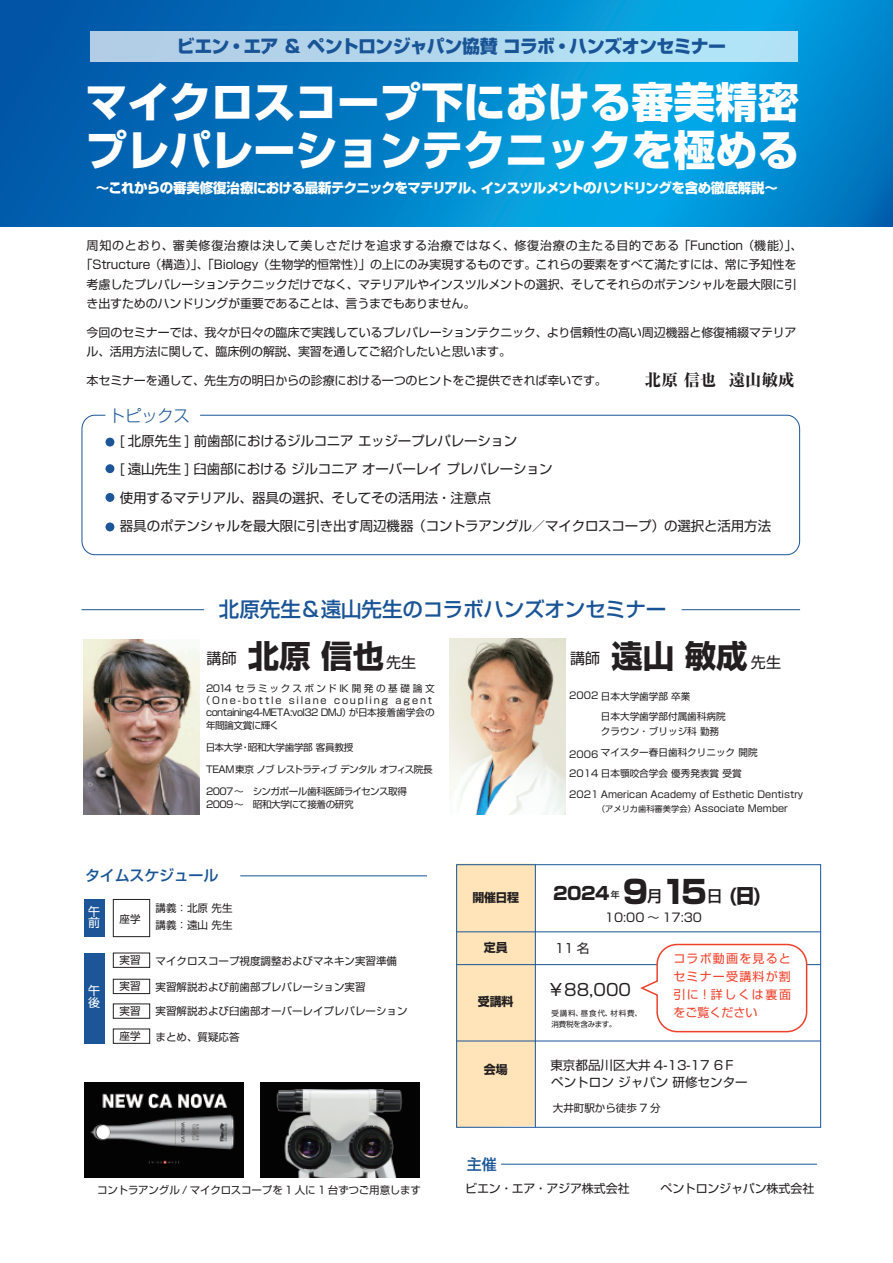
<style>
.page{position:relative;width:893px;height:1263px;background:#fff}
.page>*{position:absolute;margin:0;border:0;box-sizing:border-box;transform-origin:0 0}
.t1{font:800 42px/48px "Shin Go Pro";color:#fff}
.t2{font:800 31.8px "Shin Go Pro";color:#231f20}
.t3{font:700 31.5px "Shin Go Pro";color:#231f20}
.t4{font:500 20.55px "Shin Go Pro";letter-spacing:-.01em;color:#195496}
.t5{font:800 19.5px "Shin Go Pro";color:#231f20}
.t6{font:800 18px "Shin Go Pro";letter-spacing:-.04em;color:#195496}
.t7{font:800 17.7px "Shin Go Pro";color:#231f20}
.t8{font:800 16.5px "Ryumin Pro";color:#231f20}
.t9{font:16.5px "Shin Go Pro";color:#231f20}
.t10{font:300 16.5px "Shin Go Pro";letter-spacing:-.025em;color:#195496}
.t11{font:500 15.9px "Shin Go Pro";color:#231f20}
.t12{font:15.15px "Shin Go Pro";color:#231f20}
.t13{font:500 15px "Shin Go Pro";letter-spacing:-.015em;color:#195496}
.t14{font:13.5px/28.5px "Shin Go Pro";letter-spacing:-.015em;color:#231f20}
.t15{font:800 13.5px "Shin Go Pro";letter-spacing:-.04em;color:#fff}
.t16{font:12.6px/17.4px "Shin Go Pro";color:#231f20}
.t17{font:12px/19.5px "Shin Go Pro";letter-spacing:-.01em;color:#231f20}
.t18{font:12px "Shin Go Pro";letter-spacing:.06em;color:#231f20}
.t19{font:12px/18px "Shin Go Pro";letter-spacing:.1em;color:#ef412a;text-align:justify}
.t20{font:700 12px "Shin Go Pro";letter-spacing:-.015em;color:#231f20}
.t21{font:12px/11.7px "Shin Go Pro";color:#fff}
.t22{font:10.5px/17.1px "Shin Go Pro";color:#231f20}
.t23{font:9.6px/20.9px "Shin Go Pro";color:#231f20}
.t24{font:9.6px/12.3px "Shin Go Pro";letter-spacing:-.06em;color:#231f20}
.t25{font:9.6px/13.6px "Shin Go Pro";letter-spacing:-.05em;color:#231f20}
.t26{font:9.6px/12.3px "Shin Go Pro";letter-spacing:.22em;color:#231f20;text-align:right}
.t27{font:9.6px "Shin Go Pro";letter-spacing:.19em;color:#231f20}
.t28{font:9.6px "Shin Go Pro";letter-spacing:-.03em;color:#231f20}
.t29{font:9.6px "Shin Go Pro";letter-spacing:.18em;color:#231f20}
.t30{font:500 8.85px "Shin Go Pro";color:#231f20}
.t31{font:8.25px "Shin Go Pro";color:#231f20}
.t32{font:7.5px/10.5px "Shin Go Pro";letter-spacing:-.025em;color:#231f20}
.s1{font-weight:400;font-size:15.15px}
</style>
<div class="page">
<div style="left:260px;top:1082px;width:160px;height:95px;background:#030303"></div>
<svg style="left:0;top:0;width:893px;height:226px;background:#0080c7"></svg>
<div style="left:457px;top:863px;width:78px;height:263px;background:#fee4b8"></div>
<img style="left:83px;top:639px;width:117px;height:175px">
<div style="left:113px;top:899px;width:37px;height:38px;border:1px solid #231f20"></div>
<div style="left:113px;top:953px;width:37px;height:15px;border:1px solid #231f20"></div>
<div style="left:113px;top:979px;width:37px;height:15px;border:1px solid #231f20"></div>
<div style="left:113px;top:1003px;width:37px;height:16px;border:1px solid #231f20"></div>
<div style="left:113px;top:1028px;width:37px;height:16px;border:1px solid #231f20"></div>
<div style="left:82px;top:415px;width:718px;height:140px;border:1px solid #195496;border-radius:13px"></div>
<div style="left:106px;top:438px;width:8px;height:8px;background:#1c5598;border-radius:50%"></div>
<div style="left:106px;top:464px;width:8px;height:9px;background:#1c5598;border-radius:50%"></div>
<div style="left:106px;top:493px;width:8px;height:9px;background:#1c5598;border-radius:50%"></div>
<div style="left:106px;top:522px;width:8px;height:9px;background:#1c5598;border-radius:50%"></div>
<div style="left:90px;top:31px;width:707px;height:31px;background:linear-gradient(to right,#b2cbe4,#b2e6f8)"></div>
<div style="left:84px;top:899px;width:20px;height:38px;background:#1c5598"></div>
<div style="left:84px;top:953px;width:20px;height:90px;background:#1c5598"></div>
<hr style="left:81px;top:609px;width:123px;height:1px;background:#195496">
<hr style="left:682px;top:609px;width:118px;height:1px;background:#195496">
<hr style="left:240px;top:875px;width:187px;height:1px;background:#195496">
<hr style="left:501px;top:1164px;width:316px;height:1px;background:#195496">
<img style="left:84px;top:1082px;width:160px;height:95px">
<img style="left:276px;top:1089px;width:126px;height:88px">
<img style="left:449px;top:639px;width:117px;height:175px">
<div style="left:456px;top:864px;width:365px;height:264px;border:1px solid #195496"></div>
<hr style="left:457px;top:1040px;width:364px;height:1px;background:#195496">
<hr style="left:457px;top:964px;width:364px;height:1px;background:#195496">
<hr style="left:457px;top:931px;width:364px;height:1px;background:#195496">
<hr style="left:535px;top:865px;width:1px;height:262px;background:#195496">
<svg style="left:638px;top:943px;width:170px;height:90px"></svg>
<h3 class="t6" style="left:177px;top:32px;width:551px">ビエン・エア＆ペントロンジャパン協賛コラボ・ハンズオンセミナー</h3>
<h1 class="t1" style="left:85px;top:74px;width:715px">マイクロスコープ下における審美精密プレパレーションテクニックを極める</h1>
<p class="t15" style="left:96px;top:177px;width:390px">～これからの審美修復治療における最新テクニックをマテリアル、</p>
<p class="t15" style="left:481px;top:177px;width:298px">インスツルメントのハンドリングを含め徹底解説~</p>
<p class="t18" style="left:87px;top:235px;width:717px">周知のとおり、審美修復治療は決して美しさだけを追求する治療ではなく、修復治療の主たる目的である「Function（機能 、「(</p>
<p class="t17" style="left:81px;top:254px;width:717px">「Structure（構造）」、「Biology（生物学的恒常性）」の上にのみ実現するものです。これらの要素をすべて満たすには、常に予知性を</p>
<p class="t17" style="left:87px;top:273px;width:711px">考慮したプレパレーションテクニックだけでなく、マテリアルやインスツルメントの選択、そしてそれらのポテンシャルを最大限に引</p>
<p class="t17" style="left:87px;top:293px;width:390px">き出すためのハンドリングが重要であることは、言うまでもありません。</p>
<p class="t17" style="left:87px;top:321px;width:711px">今回のセミナーでは、我々が日々の臨床で実践しているプレパレーションテクニック、より信頼性の高い周辺機器と修復補綴マテリアル、活用方法に関して、臨床例の解説、実習を通してご紹介したいと思います。</p>
<p class="t17" style="left:87px;top:369px;width:522px">本セミナーを通して、先生方の明日からの診療における一つのヒントをご提供できれば幸いです。</p>
<h3 class="t8" style="left:729px;top:367px;width:67px">遠山敏成</h3>
<h3 class="t8" style="left:645px;top:367px;width:73px">北原信也</h3>
<h3 class="t10" style="left:109px;top:402px;width:83px">トピックス</h3>
<p class="t14" style="left:120px;top:424px;width:653px">[ 北原先生 ] 前歯部におけるジルコニアエッジープレパレーション<br>[ 遠山先生 ] 臼歯部におけるジルコニアオーバーレイプレパレーション<br>使用するマテリアル、器具の選択、そしてその活用法・注意点<br>器具のポテンシャルを最大限に引き出す周辺機器（コントラアングル／マイクロスコープ）の選択と活用方法</p>
<h3 class="t4" style="left:219px;top:592px;width:449px">北原先生＆遠山先生のコラボハンズオンセミナー</h3>
<h3 class="t3" style="left:248px;top:631px;width:170px">北原信也<span class="s1">先生</span></h3>
<p class="t12" style="left:207px;top:645px;width:32px">講師</p>
<p class="t26" style="left:206px;top:681px;width:230px">2014セラミックスボンドIK開発の基礎論文agent</p>
<p class="t27" style="left:201px;top:693px;width:82px">（One-bottle</p>
<p class="t23" style="left:289px;top:689px;width:39px">silane</p>
<p class="t29" style="left:334px;top:693px;width:55px">coupling</p>
<p class="t23" style="left:349px;top:701px;width:87px">が日本接着歯学会の</p>
<p class="t24" style="left:206px;top:705px;width:147px">containing4-META:vol32 DMJ）年間論文賞に輝く</p>
<p class="t28" style="left:248px;top:739px;width:107px">昭和大学歯学部客員教授</p>
<p class="t23" style="left:206px;top:735px;width:39px">日本大学</p>
<p class="t24" style="left:206px;top:762px;width:228px">TEAM東京ノブレストラティブデンタルオフィス院長</p>
<p class="t25" style="left:206px;top:783px;width:203px">2007～　シンガポール歯科医師ライセンス取得<br>2009～　昭和大学にて接着の研究</p>
<p class="t23" style="left:241px;top:735px;width:11px">・</p>
<p class="t13" style="left:85px;top:863px;width:135px">タイムスケジュール</p>
<p class="t21" style="left:88px;top:904px;width:13px">午前</p>
<p class="t21" style="left:88px;top:983px;width:13px">午後</p>
<p class="t22" style="left:120px;top:909px;width:22px">座学</p>
<p class="t22" style="left:120px;top:950px;width:22px">実習</p>
<p class="t22" style="left:120px;top:976px;width:22px">実習</p>
<p class="t22" style="left:120px;top:1001px;width:22px">実習</p>
<p class="t22" style="left:120px;top:1026px;width:22px">座学</p>
<p class="t22" style="left:156px;top:898px;width:78px">講義：北原先生講義：遠山先生</p>
<p class="t22" style="left:156px;top:951px;width:243px">マイクロスコープ視度調整およびマネキン実習準備</p>
<p class="t22" style="left:156px;top:977px;width:211px">実習解説および前歯部プレパレーション実習</p>
<p class="t22" style="left:156px;top:1001px;width:253px">実習解説および臼歯部オーバーレイプレパレーション</p>
<p class="t22" style="left:156px;top:1027px;width:85px">まとめ、質疑応答</p>
<p class="t22" style="left:97px;top:1180px;width:325px">コントラアングル / マイクロスコープを 1 人に 1 台ずつご用意します</p>
<p class="t12" style="left:570px;top:645px;width:32px">講師</p>
<h3 class="t3" style="left:611px;top:631px;width:171px">遠山敏成<span class="s1">先生</span></h3>
<p class="t20" style="left:472px;top:888px;width:48px">開催日程</p>
<p class="t20" style="left:484px;top:938px;width:25px">定員</p>
<p class="t20" style="left:478px;top:992px;width:37px">受講料</p>
<p class="t20" style="left:484px;top:1060px;width:25px">会場</p>
<p class="t13" style="left:467px;top:1152px;width:31px">主催</p>
<p class="t23" style="left:601px;top:684px;width:126px;text-indent:-32px">2002 日本大学歯学部卒業<br>日本大学歯学部付属歯科病院</p>
<p class="t23" style="left:601px;top:720px;width:120px">クラウン・ブリッジ科勤務</p>
<p class="t23" style="left:601px;top:741px;width:158px">マイスター春日歯科クリニック開院</p>
<p class="t23" style="left:569px;top:762px;width:174px">2014 日本顎咬合学会優秀発表賞受賞</p>
<p class="t23" style="left:694px;top:797px;width:95px">Associate Member</p>
<p class="t23" style="left:569px;top:742px;width:31px">2006</p>
<p class="t23" style="left:569px;top:783px;width:235px">2021 American Academy of Esthetic Dentistry</p>
<p class="t31" style="left:597px;top:802px;width:100px">（アメリカ歯科審美学会(</p>
<h2 class="t2" style="left:623px;top:867px;width:86px">9 15</h2>
<h3 class="t7" style="left:553px;top:879px;width:58px">2024</h3>
<p class="t17" style="left:605px;top:906px;width:99px">10:00 ~ 17:30</p>
<p class="t16" style="left:555px;top:938px;width:36px">11名</p>
<h3 class="t9" style="left:548px;top:976px;width:85px">￥88,000</h3>
<h3 class="t5" style="left:727px;top:880px;width:37px">日( (</h3>
<h3 class="t11" style="left:647px;top:883px;width:17px">月</h3>
<h3 class="t11" style="left:707px;top:883px;width:17px">日</h3>
<p class="t30" style="left:611px;top:888px;width:10px">年</p>
<p class="t19" style="left:673px;top:948px;width:119px">コラボ動画を見るとセミナー受講料が割引に！詳しくは裏面をご覧ください</p>
<p class="t32" style="left:551px;top:1007px;width:66px">受講料、<br>消費税を含みます。</p>
<p class="t32" style="left:581px;top:1007px;width:33px">昼食代、</p>
<p class="t32" style="left:610px;top:1007px;width:33px">材料費、</p>
<p class="t16" style="left:550px;top:1055px;width:199px">東京都品川区大井 4-13-17 6Ｆペントロンジャパン研修センター</p>
<p class="t22" style="left:553px;top:1098px;width:109px">大井町駅から徒歩 7 分</p>
<p class="t17" style="left:465px;top:1177px;width:166px">ビエン・エア・アジア株式会社</p>
<p class="t17" style="left:660px;top:1177px;width:155px">ペントロンジャパン株式会社</p>
</div>
